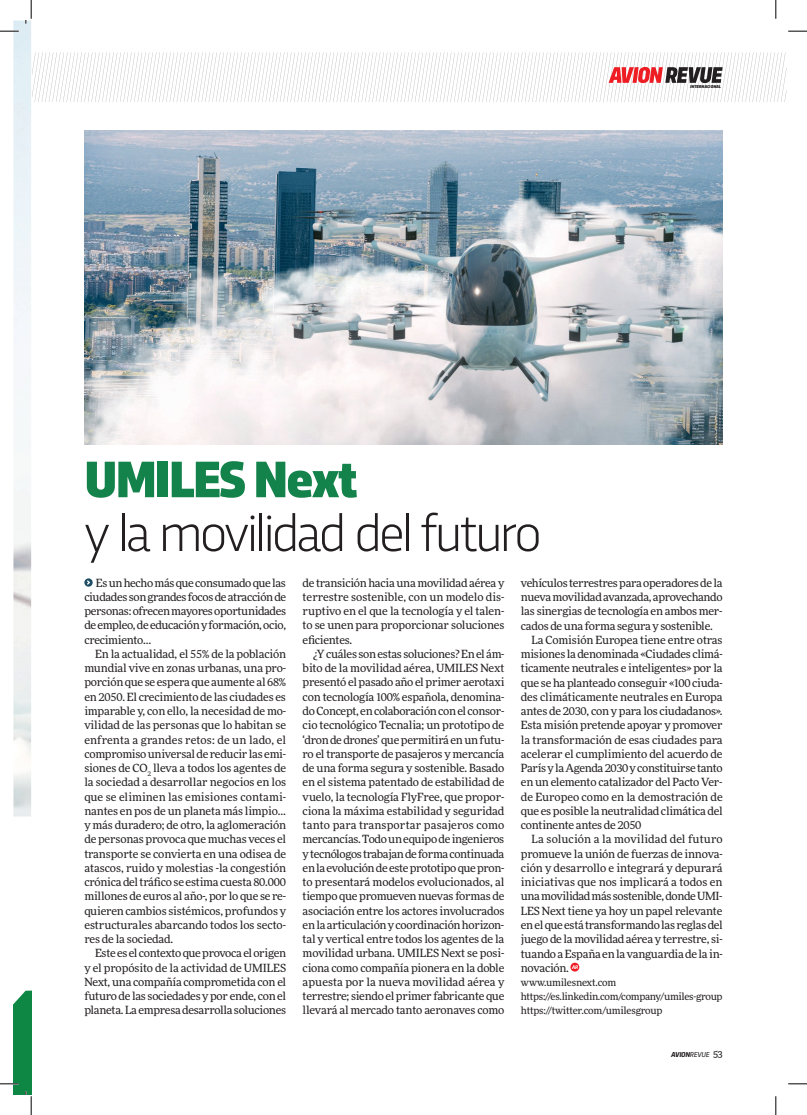
<style>
.page{position:relative;width:807px;height:1115px;background:#fff}
.page>*{position:absolute;margin:0;border:0;box-sizing:border-box;transform-origin:0 0}
.t1{font:300 53.75px "Trasandina";letter-spacing:-.065em;color:#231f20}
.t2{font:900 53.75px "Trasandina";letter-spacing:-.03em;color:#14824b}
.t3{font:11.25px/14.2px "More Pro";letter-spacing:-.02em;color:#231f20;text-align:justify}
.t4{font:11.25px "More Pro";color:#231f20}
.t5{font:11.25px "More Pro";letter-spacing:.005em;color:#231f20}
.t6{font:11.25px "More Pro";letter-spacing:.015em;color:#231f20}
.t7{font:10px/14.2px "More Pro";letter-spacing:-.02em;color:#231f20}
.t8{font:italic 700 7.5px "Trasandina";letter-spacing:-.02em;color:#231f20}
.t9{font:italic 900 4.38px "Trasandina";letter-spacing:.02em;color:#231f20}
.s1{font-weight:400}
.s2{font-family:"Adelle";font-weight:400;font-style:normal;font-size:10px}
</style>
<div class="page">
<svg style="left:32px;top:52px;width:754px;height:50px"></svg>
<svg style="left:13px;top:772px;width:18px;height:44px"></svg>
<img style="left:13px;top:21px;width:18px;height:737px">
<img style="left:13px;top:268px;width:15px;height:12px">
<img style="left:84px;top:131px;width:638px;height:313px">
<div style="left:84px;top:578px;width:9px;height:9px;background:#1e4e64;border-radius:50%"></div>
<svg style="left:87px;top:580px;width:3px;height:5px"></svg>
<svg style="left:570px;top:962px;width:9px;height:9px"></svg>
<svg style="left:571px;top:965px;width:7px;height:4px"></svg>
<svg style="left:0;top:30px;width:19px;height:2px"></svg>
<svg style="left:788px;top:30px;width:18px;height:2px"></svg>
<svg style="left:788px;top:1083px;width:18px;height:1px"></svg>
<svg style="left:25px;top:0;width:7px;height:24px"></svg>
<svg style="left:0;top:816px;width:32px;height:299px"></svg>
<svg style="left:775px;top:0;width:1px;height:19px"></svg>
<svg style="left:775px;top:1096px;width:1px;height:19px"></svg>
<p class="t9" style="left:690px;top:83px;width:32px">INTERNACIONAL</p>
<h1 class="t2" style="left:84px;top:440px;width:274px">UMILES Next</h1>
<h1 class="t1" style="left:84px;top:494px;width:459px">y la movilidad del futuro</h1>
<p class="t3" style="left:302px;top:575px;width:203px">de transición hacia una movilidad aérea y terrestre sostenible, con un modelo dis&shy;ruptivo en el que la tecnología y el talen&shy;to se unen para proporcionar soluciones eficientes.</p>
<p class="t3" style="left:302px;top:646px;width:203px;text-indent:11px">¿Y cuáles son estas soluciones? En el ám&shy;bito de la movilidad aérea, UMILES Next presentó el pasado año el primer aerotaxi con tecnología 100% española, denomina&shy;do Concept, en colaboración con el consor&shy;cio tecnológico Tecnalia; un prototipo de ‘dron de drones’ que permitirá en un futu&shy;ro el transporte de pasajeros y mercancía de una forma segura y sostenible. Basado en el sistema patentado de estabilidad de vuelo, la tecnología FlyFree, que propor&shy;ciona la máxima estabilidad y seguridad tanto para transportar pasajeros como mercancías. Todo un equipo de ingenieros y tecnólogos trabajan de forma continuada en la evolución de este prototipo que pron&shy;to presentará modelos evolucionados, al tiempo que promueven nuevas formas de asociación entre los actores involucrados en la articulación y coordinación horizon&shy;tal y vertical entre todos los agentes de la movilidad urbana. UMILES Next se posi&shy;ciona como compañía pionera en la doble apuesta por la nueva movilidad aérea y terrestre; siendo el primer fabricante que llevará al mercado tanto aeronaves como</p>
<p class="t3" style="left:84px;top:575px;width:203px;text-indent:12px">Es un hecho más que consumado que las ciudades son grandes focos de atracción de personas: ofrecen mayores oportunidades de empleo, de educación y formación, ocio, crecimiento…</p>
<p class="t3" style="left:84px;top:646px;width:203px;text-indent:11px">En la actualidad, el 55% de la población mundial vive en zonas urbanas, una pro&shy;porción que se espera que aumente al 68% en 2050. El crecimiento de las ciudades es imparable y, con ello, la necesidad de mo&shy;vilidad de las personas que lo habitan se enfrenta a grandes retos: de un lado, el compromiso universal de reducir las emi&shy;siones de CO<sub>2</sub> lleva a todos los agentes de la sociedad a desarrollar negocios en los que se eliminen las emisiones contami&shy;nantes en pos de un planeta más limpio… y más duradero; de otro, la aglomeración de personas provoca que muchas veces el transporte se convierta en una odisea de atascos, ruido y molestias -la congestión crónica del tráfico se estima cuesta 80.000 millones de euros al año-, por lo que se re&shy;quieren cambios sistémicos, profundos y estructurales abarcando todos los secto&shy;res de la sociedad.</p>
<p class="t3" style="left:84px;top:945px;width:203px;text-indent:11px">Este es el contexto que provoca el origen y el propósito de la actividad de UMILES Next, una compañía comprometida con el futuro de las sociedades y por ende, con el planeta. La empresa desarrolla soluciones</p>
<p class="t3" style="left:521px;top:575px;width:203px">vehículos terrestres para operadores de la</p>
<p class="t3" style="left:521px;top:589px;width:203px">nueva movilidad avanzada, aprovechando</p>
<p class="t3" style="left:521px;top:603px;width:203px">las sinergias de tecnología en ambos mer-</p>
<p class="t3" style="left:521px;top:618px;width:193px">cados de una forma segura y sostenible.</p>
<p class="t3" style="left:531px;top:632px;width:192px">La Comisión Europea tiene entre otras</p>
<p class="t3" style="left:521px;top:646px;width:203px">misiones la denominada «Ciudades climá-</p>
<p class="t3" style="left:521px;top:660px;width:203px">ticamente neutrales e inteligentes» por la</p>
<p class="t3" style="left:521px;top:675px;width:203px">que se ha planteado conseguir «100 ciuda-</p>
<p class="t3" style="left:521px;top:689px;width:203px">des climáticamente neutrales en Europa</p>
<p class="t3" style="left:521px;top:703px;width:203px">antes de 2030, con y para los ciudadanos».</p>
<p class="t3" style="left:521px;top:718px;width:203px">Esta misión pretende apoyar y promover</p>
<p class="t3" style="left:521px;top:732px;width:203px">la transformación de esas ciudades para</p>
<p class="t3" style="left:521px;top:746px;width:203px">acelerar el cumplimiento del acuerdo de</p>
<p class="t3" style="left:521px;top:760px;width:203px">París y la Agenda 2030 y constituirse tanto</p>
<p class="t3" style="left:521px;top:775px;width:203px">en un elemento catalizador del Pacto Ver-</p>
<p class="t4" style="left:521px;top:789px;width:203px">de Europeo como en la demostración de</p>
<p class="t3" style="left:521px;top:803px;width:203px">que es posible la neutralidad climática del</p>
<p class="t3" style="left:521px;top:817px;width:122px">continente antes de 2050</p>
<p class="t6" style="left:531px;top:831px;width:192px">La solución a la movilidad del futuro</p>
<p class="t3" style="left:521px;top:846px;width:203px">promueve la unión de fuerzas de innova-</p>
<p class="t4" style="left:521px;top:860px;width:203px">ción y desarrollo e integrará y depurará</p>
<p class="t5" style="left:521px;top:874px;width:203px">iniciativas que nos implicará a todos en</p>
<p class="t3" style="left:521px;top:889px;width:203px">una movilidad más sostenible, donde UMI-</p>
<p class="t3" style="left:521px;top:903px;width:203px">LES Next tiene ya hoy un papel relevante</p>
<p class="t3" style="left:521px;top:917px;width:203px">en el que está transformando las reglas del</p>
<p class="t3" style="left:521px;top:931px;width:203px">juego de la movilidad aérea y terrestre, si-</p>
<p class="t3" style="left:521px;top:946px;width:203px">tuando a España en la vanguardia de la in-</p>
<p class="t3" style="left:521px;top:960px;width:50px">novación.</p>
<p class="t7" style="left:521px;top:974px;width:203px">www.umilesnext.com https://es.linkedin.com/company/umiles-group https://twitter.com/umilesgroup</p>
<p class="t8" style="left:671px;top:1049px;width:53px">AVION<span class="s1">REVUE</span> <span class="s2">53</span></p>
</div>
